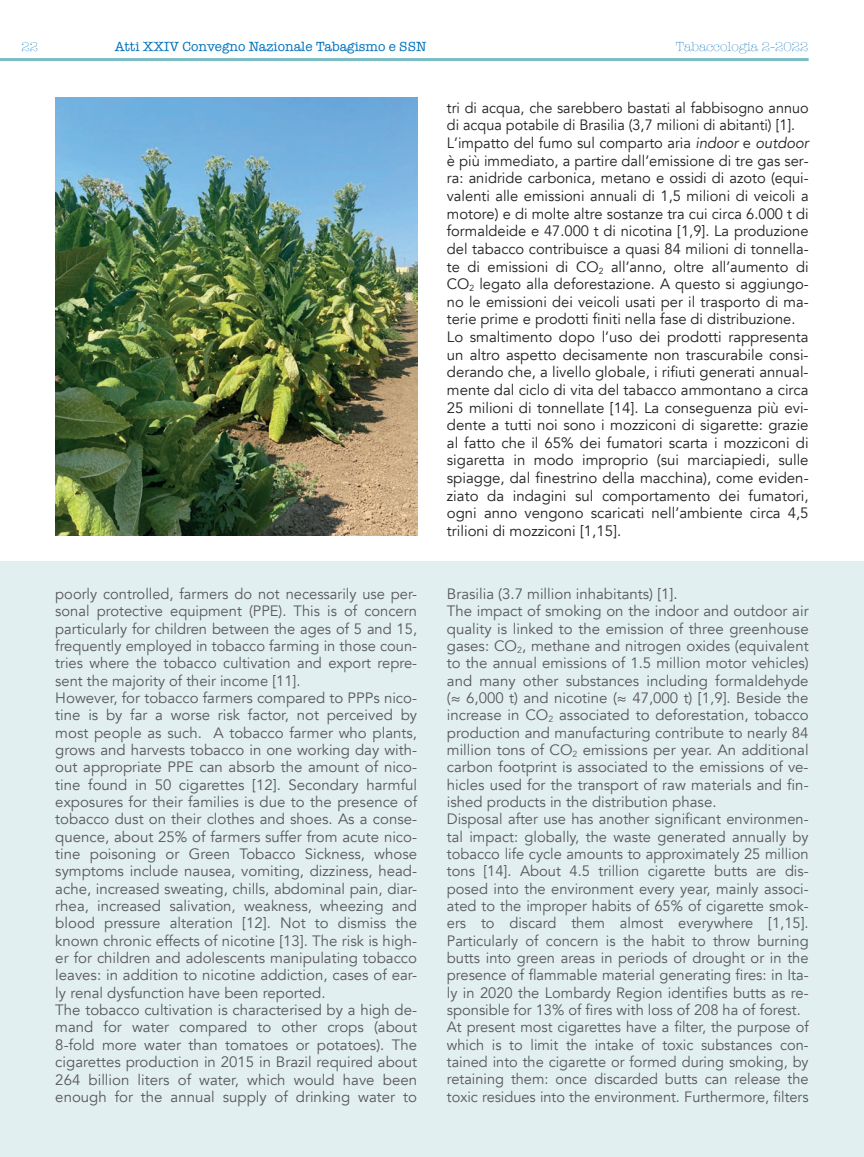
<style>
.page{position:relative;width:864px;height:1157px;background:#fff}
.page>*{position:absolute;margin:0;border:0;box-sizing:border-box;transform-origin:0 0}
.t1{font:15px/17.4px "Avenir";color:#57585a}
.t2{font:15px/17.5px "Avenir";color:#231f20;scale:.96 1}
.t3{font:13.5px "American Typewriter";color:#0072bc}
.t4{font:300 13.5px "American Typewriter";color:#0072bc}
.s1{font-style:italic}
</style>
<div class="page">
<div style="left:0;top:561px;width:863px;height:596px;background:#e2eff1"></div>
<hr style="left:0;top:58px;width:808px;height:3px;background:#7cbcc5">
<img style="left:55px;top:98px;width:362px;height:438px">
<p class="t4" style="left:22px;top:39px;width:18px">22</p>
<p class="t3" style="left:115px;top:39px;width:313px">Atti XXIV Convegno Nazionale Tabagismo e SSN</p>
<p class="t4" style="left:675px;top:39px;width:134px">Tabaccologia 2-2022</p>
<p class="t2" style="left:446px;top:99px;width:378px">tri di acqua, che sarebbero bastati al fabbisogno annuo di acqua potabile di Brasilia (3,7 milioni di abitanti) [1].<br>L’impatto del fumo sul comparto aria <span class="s1">indoor</span> e <span class="s1">outdoor </span>è più immediato, a partire dall’emissione di tre gas ser&shy;ra: anidride carbonica, metano e ossidi di azoto (equi&shy;valenti alle emissioni annuali di 1,5 milioni di veicoli a motore) e di molte altre sostanze tra cui circa 6.000 t di formaldeide e 47.000 t di nicotina [1,9]. La produzione del tabacco contribuisce a quasi 84 milioni di tonnella&shy;te di emissioni di CO<sub>2</sub> all’anno, oltre all’aumento di CO<sub>2</sub> legato alla deforestazione. A questo si aggiungo&shy;no le emissioni dei veicoli usati per il trasporto di ma&shy;terie prime e prodotti finiti nella fase di distribuzione.<br>Lo smaltimento dopo l’uso dei prodotti rappresenta un altro aspetto decisamente non trascurabile consi&shy;derando che, a livello globale, i rifiuti generati annual&shy;mente dal ciclo di vita del tabacco ammontano a circa 25 milioni di tonnellate [14]. La conseguenza più evi&shy;dente a tutti noi sono i mozziconi di sigarette: grazie al fatto che il 65% dei fumatori scarta i mozziconi di sigaretta in modo improprio (sui marciapiedi, sulle spiagge, dal finestrino della macchina), come eviden&shy;ziato da indagini sul comportamento dei fumatori, ogni anno vengono scaricati nell’ambiente circa 4,5 trilioni di mozziconi [1,15].</p>
<p class="t1" style="left:55px;top:585px;width:363px">poorly controlled, farmers do not necessarily use per&shy;sonal protective equipment (PPE). This is of concern particularly for children between the ages of 5 and 15, frequently employed in tobacco farming in those coun&shy;tries where the tobacco cultivation and export repre&shy;sent the majority of their income [11].<br>However, for tobacco farmers compared to PPPs nico&shy;tine is by far a worse risk factor, not perceived by most people as such. A tobacco farmer who plants, grows and harvests tobacco in one working day with&shy;out appropriate PPE can absorb the amount of nico&shy;tine found in 50 cigarettes [12]. Secondary harmful exposures for their families is due to the presence of tobacco dust on their clothes and shoes. As a conse&shy;quence, about 25% of farmers suffer from acute nico&shy;tine poisoning or Green Tobacco Sickness, whose symptoms include nausea, vomiting, dizziness, head&shy;ache, increased sweating, chills, abdominal pain, diar&shy;rhea, increased salivation, weakness, wheezing and blood pressure alteration [12]. Not to dismiss the known chronic effects of nicotine [13]. The risk is high&shy;er for children and adolescents manipulating tobacco leaves: in addition to nicotine addiction, cases of ear&shy;ly renal dysfunction have been reported.<br>The tobacco cultivation is characterised by a high de&shy;mand for water compared to other crops (about 8-fold more water than tomatoes or potatoes). The cigarettes production in 2015 in Brazil required about 264 billion liters of water, which would have been enough for the annual supply of drinking water to</p>
<p class="t1" style="left:446px;top:585px;width:363px">Brasilia (3.7 million inhabitants) [1].<br>The impact of smoking on the indoor and outdoor air quality is linked to the emission of three greenhouse gases: CO<sub>2</sub>, methane and nitrogen oxides (equivalent to the annual emissions of 1.5 million motor vehicles) and many other substances including formaldehyde (≈ 6,000 t) and nicotine (≈ 47,000 t) [1,9]. Beside the increase in CO<sub>2</sub> associated to deforestation, tobacco production and manufacturing contribute to nearly 84 million tons of CO<sub>2</sub> emissions per year. An additional carbon footprint is associated to the emissions of ve&shy;hicles used for the transport of raw materials and fin&shy;ished products in the distribution phase.<br>Disposal after use has another significant environmen&shy;tal impact: globally, the waste generated annually by tobacco life cycle amounts to approximately 25 million tons [14]. About 4.5 trillion cigarette butts are dis&shy;posed into the environment every year, mainly associ&shy;ated to the improper habits of 65% of cigarette smok&shy;ers to discard them almost everywhere [1,15].<br>Particularly of concern is the habit to throw burning butts into green areas in periods of drought or in the presence of flammable material generating fires: in Ita&shy;ly in 2020 the Lombardy Region identifies butts as re&shy;sponsible for 13% of fires with loss of 208 ha of forest.<br>At present most cigarettes have a filter, the purpose of which is to limit the intake of toxic substances con&shy;tained into the cigarette or formed during smoking, by retaining them: once discarded butts can release the toxic residues into the environment. Furthermore, filters</p>
</div>
